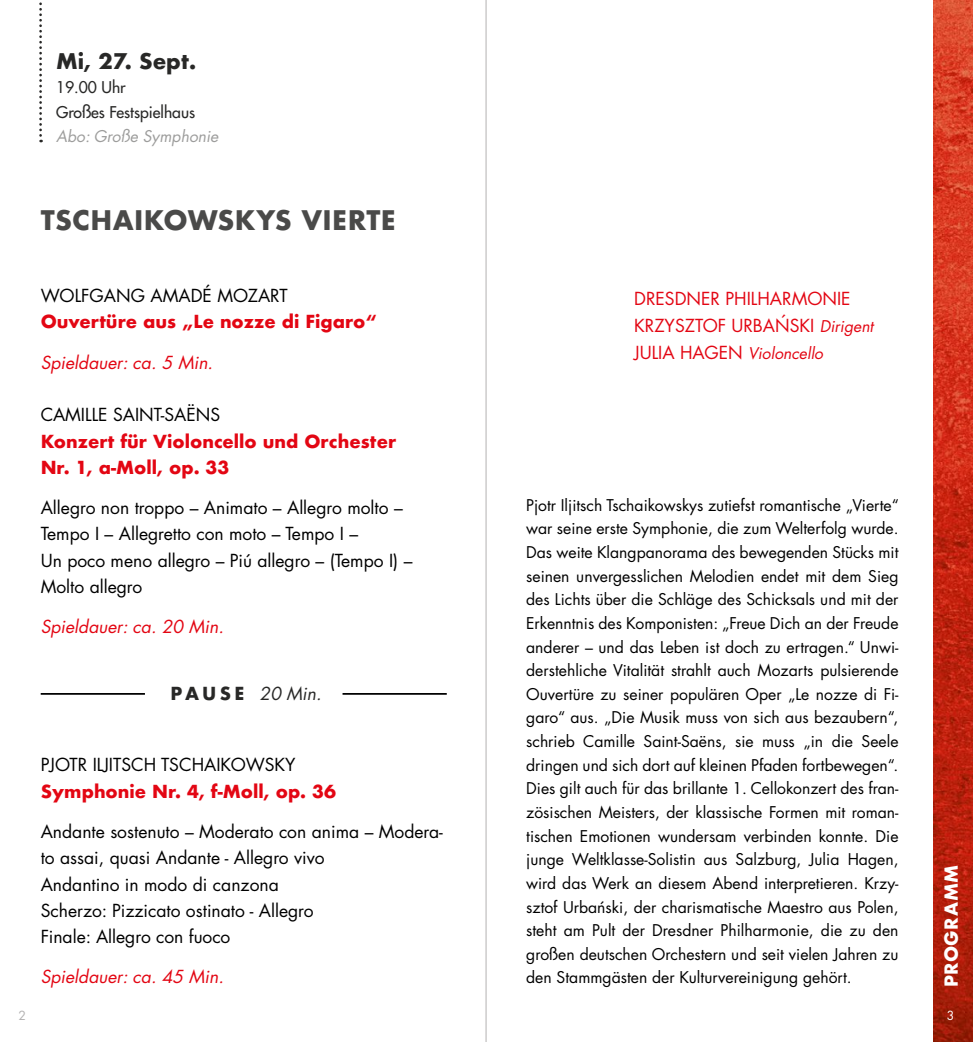
<style>
.page{position:relative;width:973px;height:1042px;background:#fff}
.page>*{position:absolute;margin:0;border:0;box-sizing:border-box;transform-origin:0 0}
.t1{font:700 26.25px "Futura";letter-spacing:.01em;color:#4a4a49}
.t2{font:700 21px "Futura";color:#282827}
.t3{font:17.5px/26.2px "Futura LT Pro";color:#000}
.t4{font:700 17.5px/26.2px "Futura";color:#e30613}
.t5{font:italic 17.5px "Futura LT Pro";color:#e30613}
.t6{font:17.5px/27.1px "Futura LT Pro";color:#e30613}
.t7{font:italic 17.5px "Futura LT Pro";color:#282827}
.t8{font:700 17.5px "Futura";letter-spacing:.03em;color:#fff}
.t9{font:15.75px/23.6px "Futura LT Pro";color:#000;text-align:justify}
.t10{font:500 15.75px/24.5px "Futura LT Pro";color:#282827}
.t11{font:italic 15.75px "Futura LT Pro";color:#e30613}
.t12{font:italic 15.75px "Futura LT Pro";color:#9d9d9c}
.t13{font:12.25px "Futura LT Pro";color:#b3b2b2}
.t14{font:12.25px "Futura LT Pro";color:#fff}
.s1{font-family:"Futura";font-weight:700;font-style:normal}
.s2{font-style:italic;font-size:15.75px}
.s3{font-style:normal;font-size:17.5px}
</style>
<div class="page">
<hr style="left:485px;top:0;width:1px;height:1042px;background:#b3b2b2">
<img style="left:933px;top:0;width:39px;height:1042px">
<svg style="left:39px;top:2px;width:3px;height:140px"></svg>
<hr style="left:41px;top:693px;width:104px;height:2px;background:#000">
<hr style="left:342px;top:693px;width:104px;height:2px;background:#000">
<h2 class="t2" style="left:56px;top:45px;width:141px">Mi, 27. Sept.</h2>
<p class="t10" style="left:56px;top:74px;width:140px">19.00 Uhr<br>Großes Festspielhaus</p>
<p class="t12" style="left:56px;top:125px;width:164px">Abo: Große Symphonie</p>
<h1 class="t1" style="left:41px;top:201px;width:356px">TSCHAIKOWSKYS VIERTE</h1>
<p class="t3" style="left:41px;top:282px;width:248px">WOLFGANG AMADÉ MOZART</p>
<p class="t4" style="left:41px;top:309px;width:337px">Ouvertüre aus „Le nozze di Figaro“</p>
<p class="t5" style="left:41px;top:350px;width:174px">Spieldauer: ca. 5 Min.</p>
<p class="t3" style="left:41px;top:401px;width:181px">CAMILLE SAINT-SAËNS</p>
<p class="t4" style="left:41px;top:428px;width:357px">Konzert für Violoncello und Orchester<br>Nr. 1, a-Moll, op. 33</p>
<p class="t3" style="left:41px;top:494px;width:373px">Allegro non troppo – Animato – Allegro molto – Tempo I – Allegretto con moto – Tempo I –<br>Un poco meno allegro – Piú allegro – (Tempo I) – Molto allegro</p>
<p class="t5" style="left:41px;top:614px;width:184px">Spieldauer: ca. 20 Min.</p>
<p class="t7" style="left:171px;top:681px;width:152px"><span class="s1">PAUSE</span> 20 Min.</p>
<p class="t13" style="left:19px;top:1007px;width:9px">2</p>
<p class="t3" style="left:41px;top:752px;width:256px">PJOTR ILJITSCH TSCHAIKOWSKY</p>
<p class="t4" style="left:41px;top:778px;width:297px">Symphonie Nr. 4, f-Moll, op. 36</p>
<p class="t3" style="left:41px;top:818px;width:403px">Andante sostenuto – Moderato con anima – Modera&shy;to assai, quasi Andante - Allegro vivo<br>Andantino in modo di canzona<br>Scherzo: Pizzicato ostinato - Allegro<br>Finale: Allegro con fuoco</p>
<p class="t5" style="left:41px;top:965px;width:184px">Spieldauer: ca. 45 Min.</p>
<p class="t6" style="left:634px;top:285px;width:241px">DRESDNER PHILHARMONIE<br>KRZYSZTOF URBAŃSKI <span class="s2">Dirigent</span></p>
<p class="t11" style="left:634px;top:343px;width:190px"><span class="s3">JULIA HAGEN</span> Violoncello</p>
<p class="t9" style="left:526px;top:493px;width:374px">Pjotr Iljitsch Tschaikowskys zutiefst romantische „Vierte“ war seine erste Symphonie, die zum Welterfolg wurde.<br>Das weite Klangpanorama des bewegenden Stücks mit seinen unvergesslichen Melodien endet mit dem Sieg des Lichts über die Schläge des Schicksals und mit der Erkenntnis des Komponisten: „Freue Dich an der Freude anderer – und das Leben ist doch zu ertragen.“ Unwi&shy;derstehliche Vitalität strahlt auch Mozarts pulsierende Ouvertüre zu seiner populären Oper „Le nozze di Fi&shy;garo“ aus. „Die Musik muss von sich aus bezaubern“, schrieb Camille Saint-Saëns, sie muss „in die Seele dringen und sich dort auf kleinen Pfaden fortbewegen“.<br>Dies gilt auch für das brillante 1. Cellokonzert des fran&shy;zösischen Meisters, der klassische Formen mit roman&shy;tischen Emotionen wundersam verbinden konnte. Die junge Weltklasse-Solistin aus Salzburg, Julia Hagen, wird das Werk an diesem Abend interpretieren. Krzy&shy;sztof Urbański, der charismatische Maestro aus Polen, steht am Pult der Dresdner Philharmonie, die zu den großen deutschen Orchestern und seit vielen Jahren zu den Stammgästen der Kulturvereinigung gehört.</p>
<p class="t8" style="left:938px;top:987px;width:124px;rotate:-90deg">PROGRAMM</p>
<p class="t14" style="left:946px;top:1007px;width:9px">3</p>
</div>
